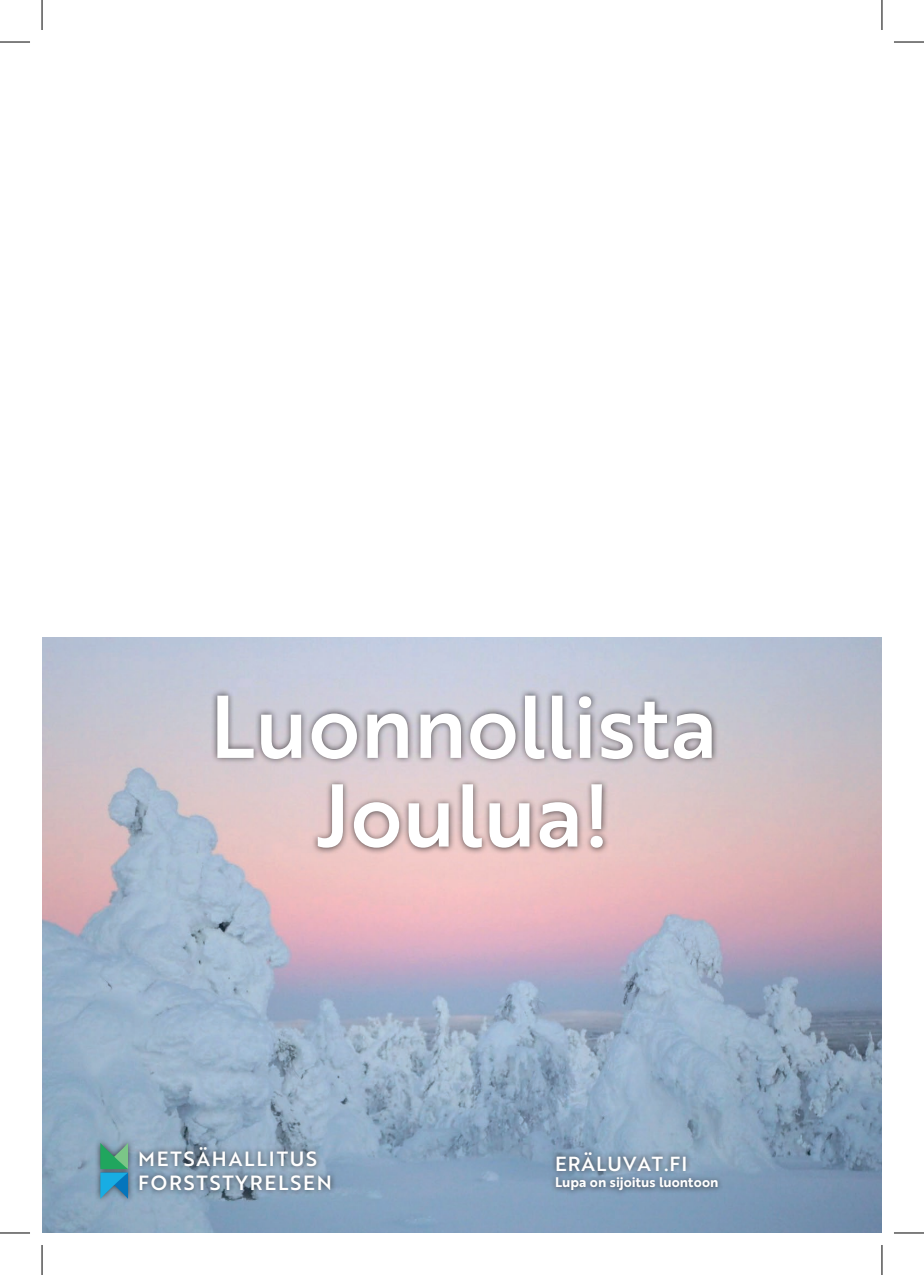
<style>
.page{position:relative;width:924px;height:1275px;background:#fff}
.page>*{position:absolute;margin:0;border:0;box-sizing:border-box;transform-origin:0 0}
.t1{font:500 86.4px/88.6px "Brother 1816";color:#fff;text-align:center}
.t2{font:500 20px/24px "Brother 1816";letter-spacing:.09em;color:#fff}
.t3{font:500 19.8px "Brother 1816";letter-spacing:.05em;color:#fff}
.t4{font:700 13.6px "Brother 1816";color:#fff}
</style>
<div class="page">
<img style="left:42px;top:637px;width:839px;height:596px">
<div style="left:94px;top:1137px;width:242px;height:67px;background:#231f20;opacity:.75"></div>
<svg style="left:100px;top:1142px;width:28px;height:56px;background:#419da0"></svg>
<div style="left:550px;top:1145px;width:173px;height:51px;background:#231f20;opacity:.75"></div>
<div style="left:210px;top:688px;width:508px;height:166px;background:#231f20;opacity:.75"></div>
<hr style="left:0;top:42px;width:30px;height:1px;background:#000">
<hr style="left:893px;top:42px;width:30px;height:1px;background:#000">
<hr style="left:0;top:1232px;width:30px;height:1px;background:#000">
<hr style="left:893px;top:1232px;width:30px;height:1px;background:#000">
<hr style="left:42px;top:0;width:1px;height:30px;background:#000">
<hr style="left:42px;top:1245px;width:1px;height:30px;background:#000">
<hr style="left:881px;top:0;width:1px;height:30px;background:#000">
<hr style="left:881px;top:1245px;width:1px;height:30px;background:#000">
<h1 class="t1" style="left:210px;top:679px;width:508px">Luonnollista<br>Joulua!</h1>
<p class="t2" style="left:138px;top:1146px;width:195px">METSÄHALLITUS<br>FORSTSTYRELSEN</p>
<p class="t3" style="left:555px;top:1148px;width:134px">ERÄLUVAT.FI</p>
<p class="t4" style="left:555px;top:1172px;width:165px">Lupa on sijoitus luontoon</p>
</div>
